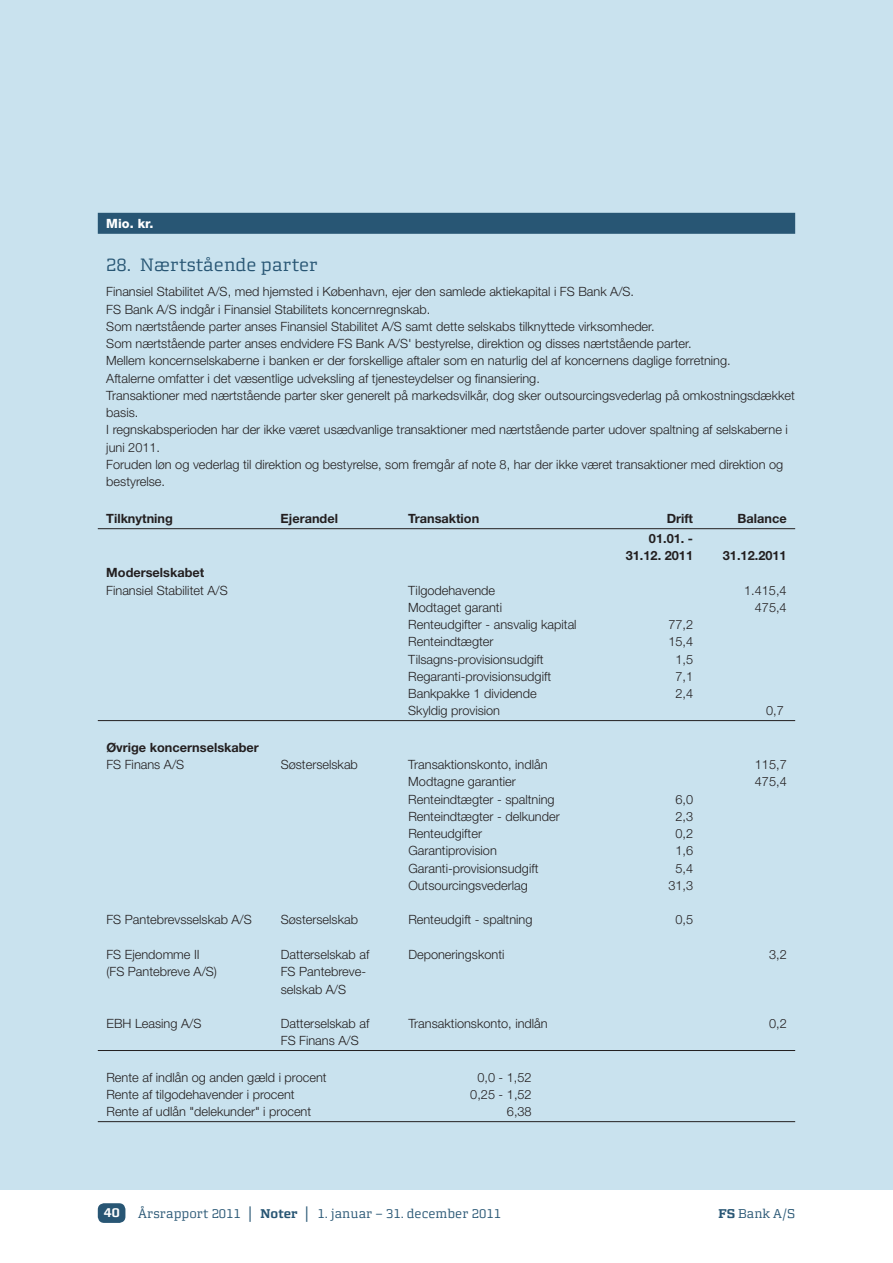
<style>
.page{position:relative;width:893px;height:1263px;background:#fff}
.page>*{position:absolute;margin:0;border:0;box-sizing:border-box;transform-origin:0 0}
.t1{font:18px "Morgan Avec";color:#285674}
.t2{font:300 12.75px/17.2px "Helvetica Neue LT Std";color:#231f20}
.t3{font:700 12.75px/17.2px "Helvetica Neue LT Std";color:#231f20;text-align:right}
.t4{font:12.75px "Morgan Avec";color:#285674}
.t5{font:800 12.75px "Helvetica Neue LT Std";color:#fff}
.t6{font:700 12.75px "Morgan Avec";color:#fff}
.s1{font-family:"Arial";font-weight:700}
.s2{font-weight:700}
</style>
<div class="page">
<div style="left:0;top:0;width:893px;height:1210px;background:#c9e2ee"></div>
<div style="left:0;top:1191px;width:893px;height:72px;background:#fff"></div>
<div style="left:98px;top:1203px;width:27px;height:20px;background:#285674;border-radius:6px"></div>
<div style="left:98px;top:213px;width:697px;height:21px;background:#285674"></div>
<hr style="left:98px;top:528px;width:697px;height:1px;background:#231f20">
<hr style="left:98px;top:720px;width:697px;height:1px;background:#231f20">
<hr style="left:98px;top:1050px;width:697px;height:1px;background:#231f20">
<hr style="left:98px;top:1121px;width:697px;height:1px;background:#231f20">
<p class="t5" style="left:106px;top:216px;width:49px">Mio. kr.</p>
<h1 class="t1" style="left:106px;top:254px;width:213px">28. Nærtstående parter</h1>
<p class="t2" style="left:106px;top:283px;width:690px">Finansiel Stabilitet A/S, med hjemsted i København, ejer den samlede aktiekapital i FS Bank A/S.<br>FS Bank A/S indgår i Finansiel Stabilitets koncernregnskab.<br>Som nærtstående parter anses Finansiel Stabilitet A/S samt dette selskabs tilknyttede virksomheder.<br>Som nærtstående parter anses endvidere FS Bank A/S' bestyrelse, direktion og disses nærtstående parter.<br>Mellem koncernselskaberne i banken er der forskellige aftaler som en naturlig del af koncernens daglige forretning.<br>Aftalerne omfatter i det væsentlige udveksling af tjenesteydelser og finansiering.<br>Transaktioner med nærtstående parter sker generelt på markedsvilkår, dog sker outsourcingsvederlag på omkostningsdækket basis.<br>I regnskabsperioden har der ikke været usædvanlige transaktioner med nærtstående parter udover spaltning af selskaberne i juni 2011.<br>Foruden løn og vederlag til direktion og bestyrelse, som fremgår af note 8, har der ikke været transaktioner med direktion og bestyrelse.</p>
<p class="t3" style="left:106px;top:510px;width:126px">Tilknytning E</p>
<p class="t3" style="left:289px;top:510px;width:51px">jerandel</p>
<p class="t3" style="left:408px;top:510px;width:73px">Transaktion</p>
<p class="t3" style="left:667px;top:510px;width:28px">Drift</p>
<p class="t3" style="left:738px;top:510px;width:51px">Balance</p>
<p class="t3" style="left:626px;top:529px;width:69px">01.01. -<br>31.12. 2011</p>
<p class="t3" style="left:723px;top:547px;width:65px">31.12.2011</p>
<p class="t3" style="left:106px;top:564px;width:99px">Moderselskabet</p>
<p class="t2" style="left:106px;top:581px;width:123px">Finansiel Stabilitet A/S</p>
<p class="t2" style="left:408px;top:581px;width:88px">Tilgodehavende</p>
<p class="t2" style="left:744px;top:581px;width:44px">1.415,4</p>
<p class="t2" style="left:408px;top:598px;width:95px">Modtaget garanti</p>
<p class="t2" style="left:755px;top:598px;width:33px">475,4</p>
<p class="t2" style="left:408px;top:616px;width:170px">Renteudgifter - ansvalig kapital</p>
<p class="t2" style="left:668px;top:616px;width:26px">77,2</p>
<p class="t2" style="left:408px;top:633px;width:87px">Renteindtægter</p>
<p class="t2" style="left:668px;top:633px;width:26px">15,4</p>
<p class="t2" style="left:408px;top:650px;width:137px">Tilsagns-provisionsudgift</p>
<p class="t2" style="left:675px;top:650px;width:19px">1,5</p>
<p class="t2" style="left:408px;top:667px;width:144px">Regaranti-provisionsudgift</p>
<p class="t2" style="left:675px;top:667px;width:19px">7,1</p>
<p class="t2" style="left:408px;top:685px;width:130px">Bankpakke 1 dividende</p>
<p class="t2" style="left:675px;top:685px;width:19px">2,4</p>
<p class="t2" style="left:408px;top:702px;width:93px">Skyldig provision</p>
<p class="t2" style="left:766px;top:702px;width:19px">0,7</p>
<p class="t3" style="left:106px;top:738px;width:154px">Øvrige koncernselskaber</p>
<p class="t2" style="left:106px;top:756px;width:79px">FS Finans A/S</p>
<p class="t2" style="left:281px;top:756px;width:79px">Søsterselskab</p>
<p class="t2" style="left:408px;top:756px;width:141px">Transaktionskonto, indlån</p>
<p class="t2" style="left:755px;top:756px;width:33px">115,7</p>
<p class="t2" style="left:408px;top:773px;width:109px">Modtagne garantier</p>
<p class="t2" style="left:755px;top:773px;width:33px">475,4</p>
<p class="t2" style="left:408px;top:790px;width:148px">Renteindtægter - spaltning</p>
<p class="t2" style="left:675px;top:790px;width:19px">6,0</p>
<p class="t2" style="left:408px;top:807px;width:153px">Renteindtægter - delkunder</p>
<p class="t2" style="left:675px;top:807px;width:19px">2,3</p>
<p class="t2" style="left:408px;top:825px;width:75px">Renteudgifter</p>
<p class="t2" style="left:675px;top:825px;width:19px">0,2</p>
<p class="t2" style="left:408px;top:842px;width:90px">Garantiprovision</p>
<p class="t2" style="left:675px;top:842px;width:19px">1,6</p>
<p class="t2" style="left:408px;top:859px;width:132px">Garanti-provisionsudgift</p>
<p class="t2" style="left:675px;top:859px;width:19px">5,4</p>
<p class="t2" style="left:408px;top:876px;width:121px">Outsourcingsvederlag</p>
<p class="t2" style="left:668px;top:876px;width:26px">31,3</p>
<p class="t2" style="left:106px;top:911px;width:147px">FS Pantebrevsselskab A/S</p>
<p class="t2" style="left:281px;top:911px;width:79px">Søsterselskab</p>
<p class="t2" style="left:408px;top:911px;width:126px">Renteudgift - spaltning</p>
<p class="t2" style="left:675px;top:911px;width:19px">0,5</p>
<p class="t2" style="left:106px;top:945px;width:95px">FS Ejendomme II</p>
<p class="t2" style="left:281px;top:945px;width:90px">Datterselskab af</p>
<p class="t2" style="left:408px;top:945px;width:98px">Deponeringskonti</p>
<p class="t2" style="left:769px;top:945px;width:19px">3,2</p>
<p class="t2" style="left:106px;top:963px;width:112px">(FS Pantebreve A/S)</p>
<p class="t2" style="left:281px;top:963px;width:87px">FS Pantebreve&shy;selskab A/S</p>
<p class="t2" style="left:106px;top:1014px;width:96px">EBH Leasing A/S</p>
<p class="t2" style="left:281px;top:1014px;width:90px">Datterselskab af</p>
<p class="t2" style="left:408px;top:1014px;width:141px">Transaktionskonto, indlån</p>
<p class="t2" style="left:769px;top:1014px;width:19px">0,2</p>
<p class="t2" style="left:281px;top:1032px;width:79px">FS Finans A/S</p>
<p class="t2" style="left:106px;top:1068px;width:222px">Rente af indlån og anden gæld i procent</p>
<p class="t2" style="left:477px;top:1068px;width:56px">0,0 - 1,52</p>
<p class="t2" style="left:106px;top:1086px;width:190px">Rente af tilgodehavender i procent</p>
<p class="t2" style="left:470px;top:1086px;width:63px">0,25 - 1,52</p>
<p class="t2" style="left:106px;top:1103px;width:206px">Rente af udlån "delekunder" i procent</p>
<p class="t2" style="left:507px;top:1103px;width:26px">6,38</p>
<p class="t6" style="left:104px;top:1205px;width:17px">40</p>
<p class="t4" style="left:138px;top:1206px;width:364px">Årsrapport 2011 <span class="s1">│</span> <span class="s2">Noter</span> <span class="s1">│</span> 1. januar – 31. december 2011</p>
<p class="t4" style="left:718px;top:1206px;width:78px"><span class="s2">FS</span> Bank A/S</p>
</div>
